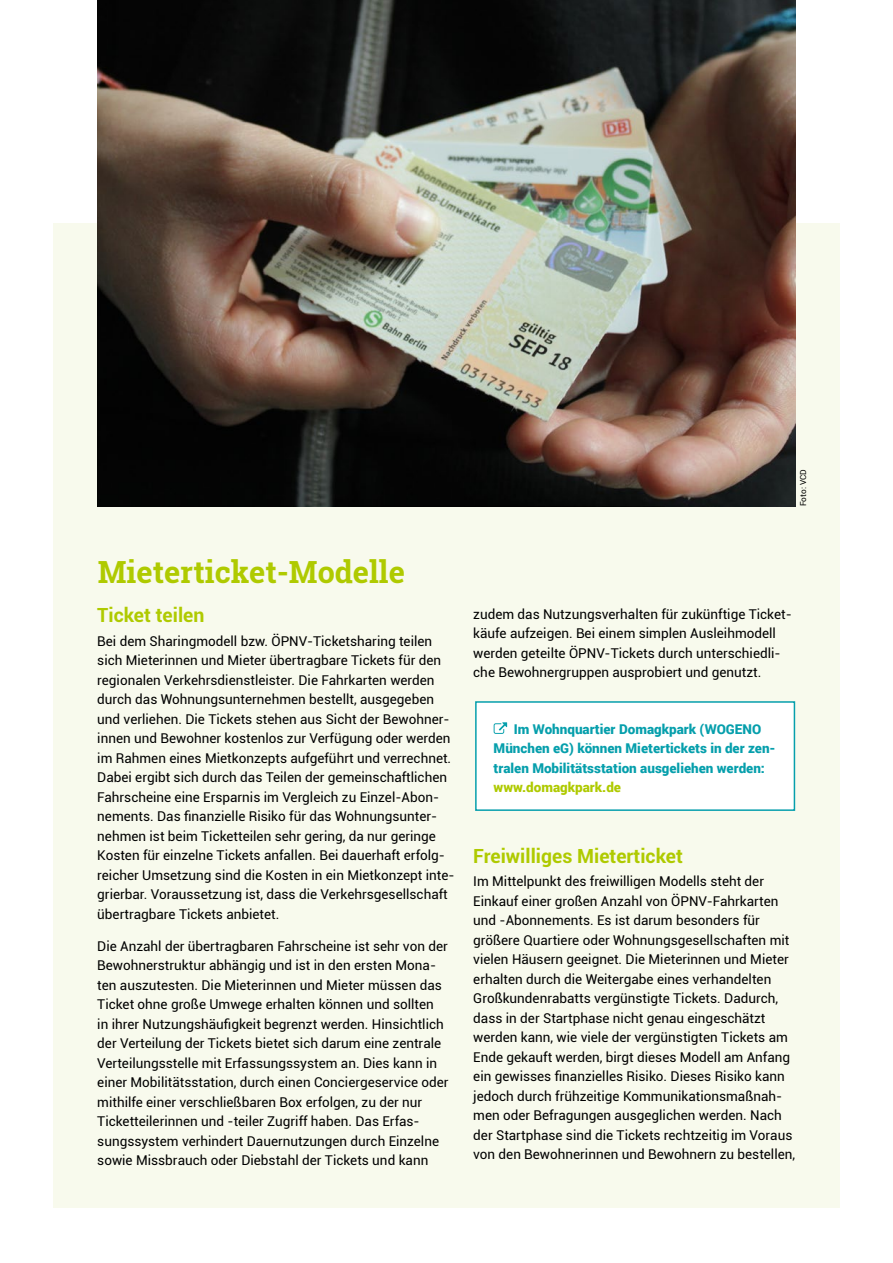
<style>
.page{position:relative;width:893px;height:1263px;background:#fff}
.page>*{position:absolute;margin:0;border:0;box-sizing:border-box;transform-origin:0 0}
.t1{font:700 30.6px "Roboto Slab";color:#afca00}
.t2{font:700 19.5px "Roboto";color:#afca00}
.t3{font:13.5px/19.5px "Roboto";color:#000}
.t4{font:900 13.5px/19.5px "Roboto";color:#069fac}
.t5{font:900 13.5px "Roboto";color:#afca00}
.t6{font:8.25px "Roboto";color:#000}
</style>
<div class="page">
<div style="left:53px;top:223px;width:787px;height:985px;background:#f8faed"></div>
<img style="left:97px;top:0;width:698px;height:506px">
<div style="left:476px;top:702px;width:318px;height:108px;background:#fff"></div>
<svg style="left:494px;top:722px;width:13px;height:12px"></svg>
<div style="left:475px;top:701px;width:320px;height:110px;border:2px solid #069fac"></div>
<p class="t6" style="left:797px;top:506px;width:38px;rotate:-90deg">Foto: VCD</p>
<h1 class="t1" style="left:98px;top:551px;width:309px">Mieterticket-Modelle</h1>
<h2 class="t2" style="left:97px;top:601px;width:109px">Ticket teilen</h2>
<p class="t3" style="left:97px;top:631px;width:359px">Bei dem Sharingmodell bzw. ÖPNV-Ticketsharing teilen sich Mieterinnen und Mieter übertragbare Tickets für den regionalen Verkehrsdienstleister. Die Fahrkarten werden durch das Wohnungsunternehmen bestellt, ausgegeben und verliehen. Die Tickets stehen aus Sicht der Bewohner&shy;innen und Bewohner kostenlos zur Verfügung oder werden im Rahmen eines Mietkonzepts aufgeführt und verrechnet.<br>Dabei ergibt sich durch das Teilen der gemeinschaftlichen Fahrscheine eine Ersparnis im Vergleich zu Einzel-Abon&shy;nements. Das finanzielle Risiko für das Wohnungsunter&shy;nehmen ist beim Ticketteilen sehr gering, da nur geringe Kosten für einzelne Tickets anfallen. Bei dauerhaft erfolg&shy;reicher Umsetzung sind die Kosten in ein Mietkonzept inte&shy;grierbar. Voraussetzung ist, dass die Verkehrsgesellschaft übertragbare Tickets anbietet.</p>
<p class="t3" style="left:97px;top:936px;width:353px">Die Anzahl der übertragbaren Fahrscheine ist sehr von der Bewohnerstruktur abhängig und ist in den ersten Mona&shy;ten auszutesten. Die Mieterinnen und Mieter müssen das Ticket ohne große Umwege erhalten können und sollten<br>in ihrer Nutzungshäufigkeit begrenzt werden. Hinsichtlich der Verteilung der Tickets bietet sich darum eine zentrale Verteilungsstelle mit Erfassungssystem an. Dies kann in einer Mobilitätsstation, durch einen Conciergeservice oder mithilfe einer verschließbaren Box erfolgen, zu der nur Ticketteilerinnen und -teiler Zugriff haben. Das Erfas&shy;sungssystem verhindert Dauernutzungen durch Einzelne sowie Missbrauch oder Diebstahl der Tickets und kann</p>
<p class="t3" style="left:473px;top:604px;width:320px">zudem das Nutzungsverhalten für zukünftige Ticket&shy;käufe aufzeigen. Bei einem simplen Ausleihmodell werden geteilte ÖPNV-Tickets durch unterschiedli&shy;che Bewohnergruppen ausprobiert und genutzt.</p>
<p class="t4" style="left:494px;top:719px;width:284px;text-indent:20px">Im Wohnquartier Domagkpark (WOGENO<br>München eG) können Mietertickets in der zen&shy;tralen Mobilitätsstation ausgeliehen werden:</p>
<p class="t5" style="left:494px;top:778px;width:129px">www.domagkpark.de</p>
<h2 class="t2" style="left:473px;top:842px;width:211px">Freiwilliges Mieterticket</h2>
<p class="t3" style="left:473px;top:871px;width:323px">Im Mittelpunkt des freiwilligen Modells steht der Einkauf einer großen Anzahl von ÖPNV- Fahrkarten und -Abonnements. Es ist darum besonders für größere Quartiere oder Wohnungsgesellschaften mit vielen Häusern geeignet. Die Mieterinnen und Mieter erhalten durch die Weitergabe eines verhandelten Großkundenrabatts vergünstigte Tickets. Dadurch, dass in der Startphase nicht genau eingeschätzt werden kann, wie viele der vergünstigten Tickets am Ende gekauft werden, birgt dieses Modell am Anfang ein gewisses finanzielles Risiko. Dieses Risiko kann jedoch durch frühzeitige Kommunikationsmaßnah&shy;men oder Befragungen ausgeglichen werden. Nach der Startphase sind die Tickets rechtzeitig im Voraus von den Bewohnerinnen und Bewohnern zu bestellen,</p>
</div>
